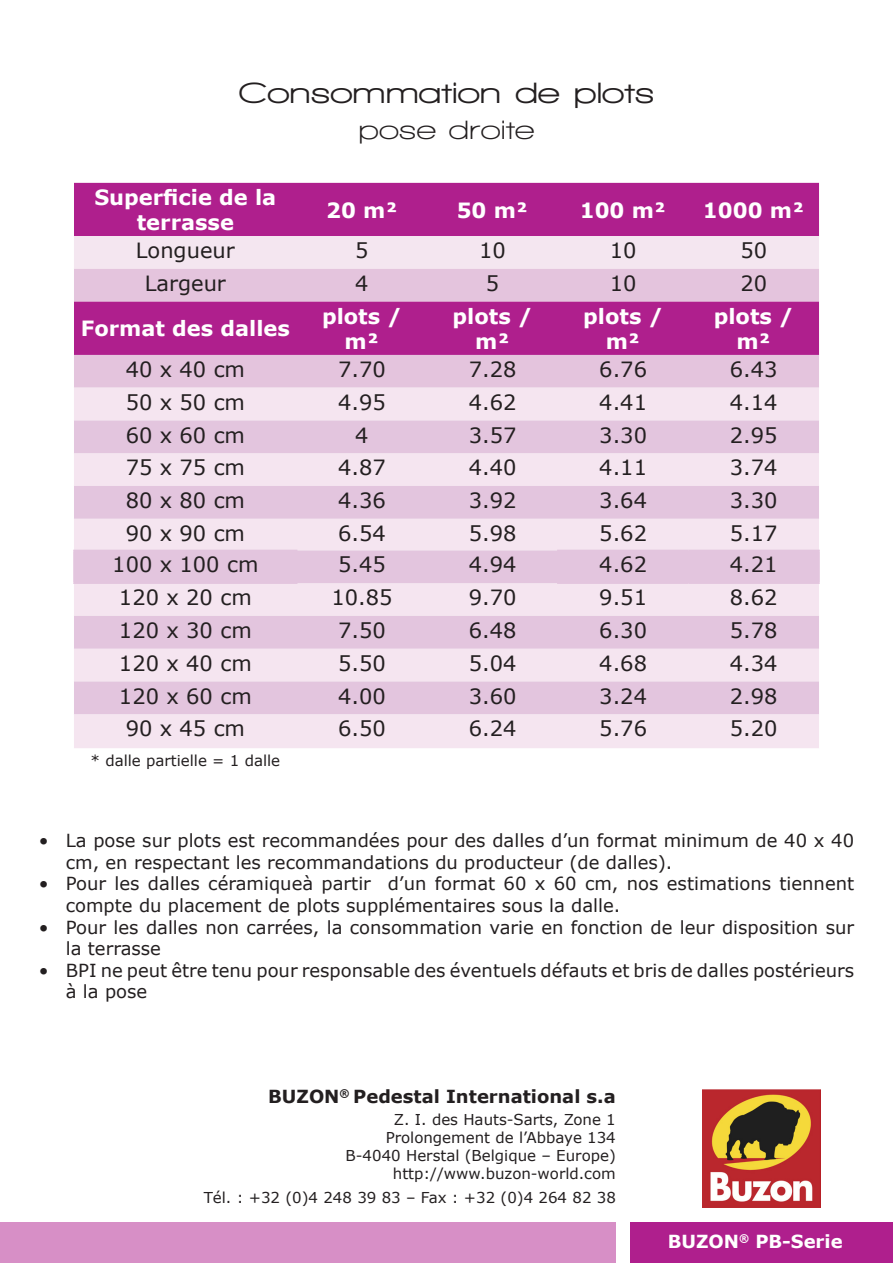
<style>
.page{position:relative;width:893px;height:1263px;background:#fff}
.page>*{position:absolute;margin:0;border:0;box-sizing:border-box;transform-origin:0 0}
.t1{font:800 30px "Walkway Expand";color:#231f20}
.t2{font:700 27px "Walkway Expand";color:#231f20}
.t3{font:21px "Verdana";color:#231f20}
.t4{font:700 21px/25.2px "Verdana";color:#fff;text-align:center}
.t5{font:18px/21.6px "Verdana";color:#231f20}
.t6{font:700 18px "Verdana";color:#231f20}
.t7{font:700 18px "Verdana";color:#fff}
.t8{font:15px "Verdana";color:#231f20}
</style>
<div class="page">
<svg style="left:74px;top:183px;width:745px;height:86px;background:#c96bb2"></svg>
<div style="left:74px;top:269px;width:745px;height:119px;background:#e4c4dd"></div>
<div style="left:74px;top:302px;width:745px;height:53px;background:#af1f8d"></div>
<div style="left:74px;top:388px;width:745px;height:360px;background:#f5e5f0"></div>
<svg style="left:74px;top:420px;width:745px;height:294px;background:#ebd3e6"></svg>
<hr style="left:688px;top:550px;width:132px;height:1px;background:#e3c5de">
<hr style="left:818px;top:551px;width:2px;height:31px;background:#e3c5de">
<hr style="left:688px;top:582px;width:132px;height:2px;background:#e3c5de">
<hr style="left:557px;top:550px;width:131px;height:1px;background:#e3c5de">
<hr style="left:557px;top:551px;width:2px;height:31px;background:#e3c5de">
<hr style="left:688px;top:551px;width:1px;height:31px;background:#e3c5de">
<hr style="left:557px;top:582px;width:131px;height:2px;background:#e3c5de">
<hr style="left:73px;top:550px;width:224px;height:1px;background:#e3c5de">
<hr style="left:73px;top:551px;width:2px;height:31px;background:#e3c5de">
<hr style="left:296px;top:551px;width:1px;height:31px;background:#e3c5de">
<hr style="left:73px;top:582px;width:224px;height:2px;background:#e3c5de">
<div style="left:1px;top:1222px;width:615px;height:41px;background:#d78fc6"></div>
<div style="left:630px;top:1222px;width:263px;height:41px;background:#af1f8d"></div>
<img style="left:702px;top:1090px;width:119px;height:118px">
<p class="t1" style="left:238px;top:77px;width:418px">Consommation de plots</p>
<p class="t2" style="left:359px;top:115px;width:177px">pose droite</p>
<p class="t4" style="left:94px;top:184px;width:183px">Superficie de la terrasse</p>
<p class="t4" style="left:326px;top:197px;width:73px">20 m²</p>
<p class="t4" style="left:457px;top:197px;width:73px">50 m²</p>
<p class="t4" style="left:580px;top:197px;width:88px">100 m²</p>
<p class="t4" style="left:703px;top:197px;width:103px">1000 m²</p>
<p class="t3" style="left:136px;top:236px;width:100px">Longueur</p>
<p class="t3" style="left:355px;top:236px;width:15px">5</p>
<p class="t3" style="left:479px;top:236px;width:28px">10</p>
<p class="t3" style="left:610px;top:236px;width:28px">10</p>
<p class="t3" style="left:740px;top:236px;width:28px">50</p>
<p class="t3" style="left:145px;top:269px;width:83px">Largeur</p>
<p class="t3" style="left:355px;top:269px;width:15px">4</p>
<p class="t3" style="left:486px;top:269px;width:15px">5</p>
<p class="t3" style="left:610px;top:269px;width:28px">10</p>
<p class="t3" style="left:740px;top:269px;width:28px">20</p>
<p class="t4" style="left:81px;top:316px;width:211px">Format des dalles</p>
<p class="t4" style="left:322px;top:303px;width:81px">plots / m²</p>
<p class="t4" style="left:453px;top:303px;width:81px">plots / m²</p>
<p class="t4" style="left:583px;top:303px;width:81px">plots / m²</p>
<p class="t4" style="left:714px;top:303px;width:81px">plots / m²</p>
<p class="t3" style="left:126px;top:355px;width:121px">40 x 40 cm</p>
<p class="t3" style="left:338px;top:355px;width:49px">7.70</p>
<p class="t3" style="left:469px;top:355px;width:49px">7.28</p>
<p class="t3" style="left:599px;top:355px;width:49px">6.76</p>
<p class="t3" style="left:730px;top:355px;width:49px">6.43</p>
<p class="t3" style="left:126px;top:388px;width:121px">50 x 50 cm</p>
<p class="t3" style="left:338px;top:388px;width:49px">4.95</p>
<p class="t3" style="left:469px;top:388px;width:49px">4.62</p>
<p class="t3" style="left:599px;top:388px;width:49px">4.41</p>
<p class="t3" style="left:730px;top:388px;width:49px">4.14</p>
<p class="t3" style="left:126px;top:420px;width:121px">60 x 60 cm</p>
<p class="t3" style="left:355px;top:420px;width:15px">4</p>
<p class="t3" style="left:469px;top:420px;width:49px">3.57</p>
<p class="t3" style="left:599px;top:420px;width:49px">3.30</p>
<p class="t3" style="left:730px;top:420px;width:49px">2.95</p>
<p class="t3" style="left:126px;top:453px;width:121px">75 x 75 cm</p>
<p class="t3" style="left:338px;top:453px;width:49px">4.87</p>
<p class="t3" style="left:469px;top:453px;width:49px">4.40</p>
<p class="t3" style="left:599px;top:453px;width:49px">4.11</p>
<p class="t3" style="left:730px;top:453px;width:49px">3.74</p>
<p class="t3" style="left:126px;top:486px;width:121px">80 x 80 cm</p>
<p class="t3" style="left:338px;top:486px;width:49px">4.36</p>
<p class="t3" style="left:469px;top:486px;width:49px">3.92</p>
<p class="t3" style="left:599px;top:486px;width:49px">3.64</p>
<p class="t3" style="left:730px;top:486px;width:49px">3.30</p>
<p class="t3" style="left:126px;top:519px;width:121px">90 x 90 cm</p>
<p class="t3" style="left:338px;top:519px;width:49px">6.54</p>
<p class="t3" style="left:469px;top:519px;width:49px">5.98</p>
<p class="t3" style="left:599px;top:519px;width:49px">5.62</p>
<p class="t3" style="left:730px;top:519px;width:49px">5.17</p>
<p class="t3" style="left:112px;top:550px;width:148px">100 x 100 cm</p>
<p class="t3" style="left:338px;top:550px;width:49px">5.45</p>
<p class="t3" style="left:469px;top:550px;width:49px">4.94</p>
<p class="t3" style="left:599px;top:550px;width:49px">4.62</p>
<p class="t3" style="left:730px;top:550px;width:49px">4.21</p>
<p class="t3" style="left:119px;top:583px;width:134px">120 x 20 cm</p>
<p class="t3" style="left:331px;top:583px;width:63px">10.85</p>
<p class="t3" style="left:469px;top:583px;width:49px">9.70</p>
<p class="t3" style="left:599px;top:583px;width:49px">9.51</p>
<p class="t3" style="left:730px;top:583px;width:49px">8.62</p>
<p class="t3" style="left:119px;top:616px;width:134px">120 x 30 cm</p>
<p class="t3" style="left:338px;top:616px;width:49px">7.50</p>
<p class="t3" style="left:469px;top:616px;width:49px">6.48</p>
<p class="t3" style="left:599px;top:616px;width:49px">6.30</p>
<p class="t3" style="left:730px;top:616px;width:49px">5.78</p>
<p class="t3" style="left:119px;top:649px;width:134px">120 x 40 cm</p>
<p class="t3" style="left:338px;top:649px;width:49px">5.50</p>
<p class="t3" style="left:469px;top:649px;width:49px">5.04</p>
<p class="t3" style="left:599px;top:649px;width:49px">4.68</p>
<p class="t3" style="left:730px;top:649px;width:49px">4.34</p>
<p class="t3" style="left:119px;top:681px;width:134px">120 x 60 cm</p>
<p class="t3" style="left:338px;top:681px;width:49px">4.00</p>
<p class="t3" style="left:469px;top:681px;width:49px">3.60</p>
<p class="t3" style="left:599px;top:681px;width:49px">3.24</p>
<p class="t3" style="left:730px;top:681px;width:49px">2.98</p>
<p class="t3" style="left:126px;top:714px;width:121px">90 x 45 cm</p>
<p class="t3" style="left:338px;top:714px;width:49px">6.50</p>
<p class="t3" style="left:469px;top:714px;width:49px">6.24</p>
<p class="t3" style="left:599px;top:714px;width:49px">5.76</p>
<p class="t3" style="left:730px;top:714px;width:49px">5.20</p>
<p class="t8" style="left:91px;top:750px;width:191px">* dalle partielle = 1 dalle</p>
<p class="t5" style="left:66px;top:830px;width:790px;text-indent:-27px">• La pose sur plots est recommandées pour des dalles d’un format minimum de 40 x 40 cm, en respectant les recommandations du producteur (de dalles).</p>
<p class="t5" style="left:66px;top:873px;width:790px;text-indent:-27px">• Pour les dalles céramiqueà partir d’un format 60 x 60 cm, nos estimations tiennent compte du placement de plots supplémentaires sous la dalle.</p>
<p class="t5" style="left:66px;top:916px;width:790px;text-indent:-27px">• Pour les dalles non carrées, la consommation varie en fonction de leur disposition sur la terrasse</p>
<p class="t5" style="left:66px;top:959px;width:790px;text-indent:-27px">• BPI ne peut être tenu pour responsable des éventuels défauts et bris de dalles postérieurs à la pose</p>
<p class="t6" style="left:268px;top:1084px;width:349px">BUZON<sup>®</sup> Pedestal International s.a</p>
<p class="t8" style="left:394px;top:1110px;width:223px">Z. I. des Hauts-Sarts, Zone 1</p>
<p class="t8" style="left:386px;top:1128px;width:232px">Prolongement de l’Abbaye 134</p>
<p class="t8" style="left:345px;top:1146px;width:272px">B-4040 Herstal (Belgique – Europe)</p>
<p class="t8" style="left:393px;top:1164px;width:224px">http://www.buzon-world.com</p>
<p class="t8" style="left:204px;top:1187px;width:414px">Tél. : +32 (0)4 248 39 83 – Fax : +32 (0)4 264 82 38</p>
<p class="t7" style="left:668px;top:1229px;width:176px">BUZON<sup>®</sup> PB-Serie</p>
</div>
